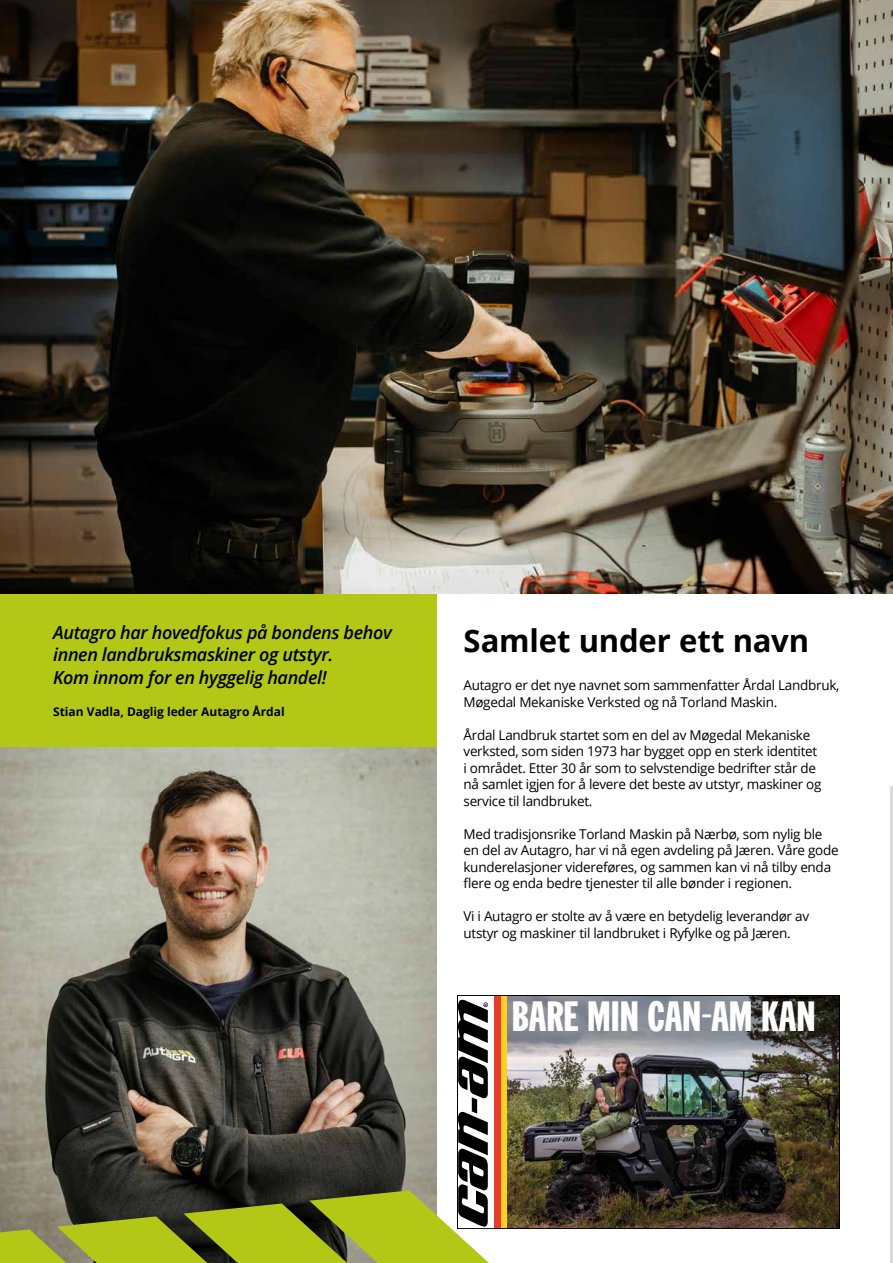
<style>
.page{position:relative;width:893px;height:1263px;background:#fff}
.page>*{position:absolute;margin:0;border:0;box-sizing:border-box;transform-origin:0 0}
.t1{font:700 41.25px "Can Am Gothic";color:#fff}
.t2{font:700 31.05px "Open Sans";letter-spacing:-.005em;color:#000}
.t3{font:italic 600 18px/22.5px "Open Sans";letter-spacing:-.02em;color:#000}
.t4{font:13.5px/16.5px "Open Sans";letter-spacing:-.02em;color:#000}
.t5{font:700 12px "Open Sans";color:#000}
</style>
<div class="page">
<hr style="left:891px;top:787px;width:2px;height:476px;background:#dadada">
<img style="left:0;top:747px;width:437px;height:253px">
<div style="left:0;top:594px;width:437px;height:153px;background:#b2c716"></div>
<img style="left:0;top:0;width:893px;height:594px">
<img style="left:507px;top:1056px;width:331px;height:171px">
<div style="left:500px;top:995px;width:7px;height:234px;background:#ffcf21"></div>
<div style="left:494px;top:995px;width:6px;height:234px;background:#e73b2b"></div>
<svg style="left:507px;top:997px;width:331px;height:59px;background:#7c7f83"></svg>
<div style="left:457px;top:995px;width:383px;height:234px;border:1px solid #000"></div>
<svg style="left:0;top:1000px;width:489px;height:263px;background:#666746"></svg>
<h3 class="t3" style="left:53px;top:621px;width:340px">Autagro har hovedfokus på bondens behov innen landbruksmaskiner og utstyr.<br>Kom innom for en hyggelig handel!</h3>
<p class="t5" style="left:53px;top:703px;width:233px">Stian Vadla, Daglig leder Autagro Årdal</p>
<h2 class="t2" style="left:463px;top:618px;width:347px">Samlet under ett navn</h2>
<p class="t4" style="left:463px;top:677px;width:377px">Autagro er det nye navnet som sammenfatter Årdal Landbruk,<br>Møgedal Mekaniske Verksted og nå Torland Maskin.</p>
<p class="t4" style="left:463px;top:726px;width:360px">Årdal Landbruk startet som en del av Møgedal Mekaniske verksted, som siden 1973 har bygget opp en sterk identitet i området. Etter 30 år som to selvstendige bedrifter står de nå samlet igjen for å levere det beste av utstyr, maskiner og service til landbruket.</p>
<p class="t4" style="left:463px;top:825px;width:377px">Med tradisjonsrike Torland Maskin på Nærbø, som nylig ble en del av Autagro, har vi nå egen avdeling på Jæren. Våre gode kunderelasjoner videreføres, og sammen kan vi nå tilby enda flere og enda bedre tjenester til alle bønder i regionen.</p>
<p class="t4" style="left:463px;top:908px;width:347px">Vi i Autagro er stolte av å være en betydelig leverandør av utstyr og maskiner til landbruket i Ryfylke og på Jæren.</p>
<h1 class="t1" style="left:512px;top:988px;width:305px">BARE MIN CAN-AM KAN</h1>
</div>
